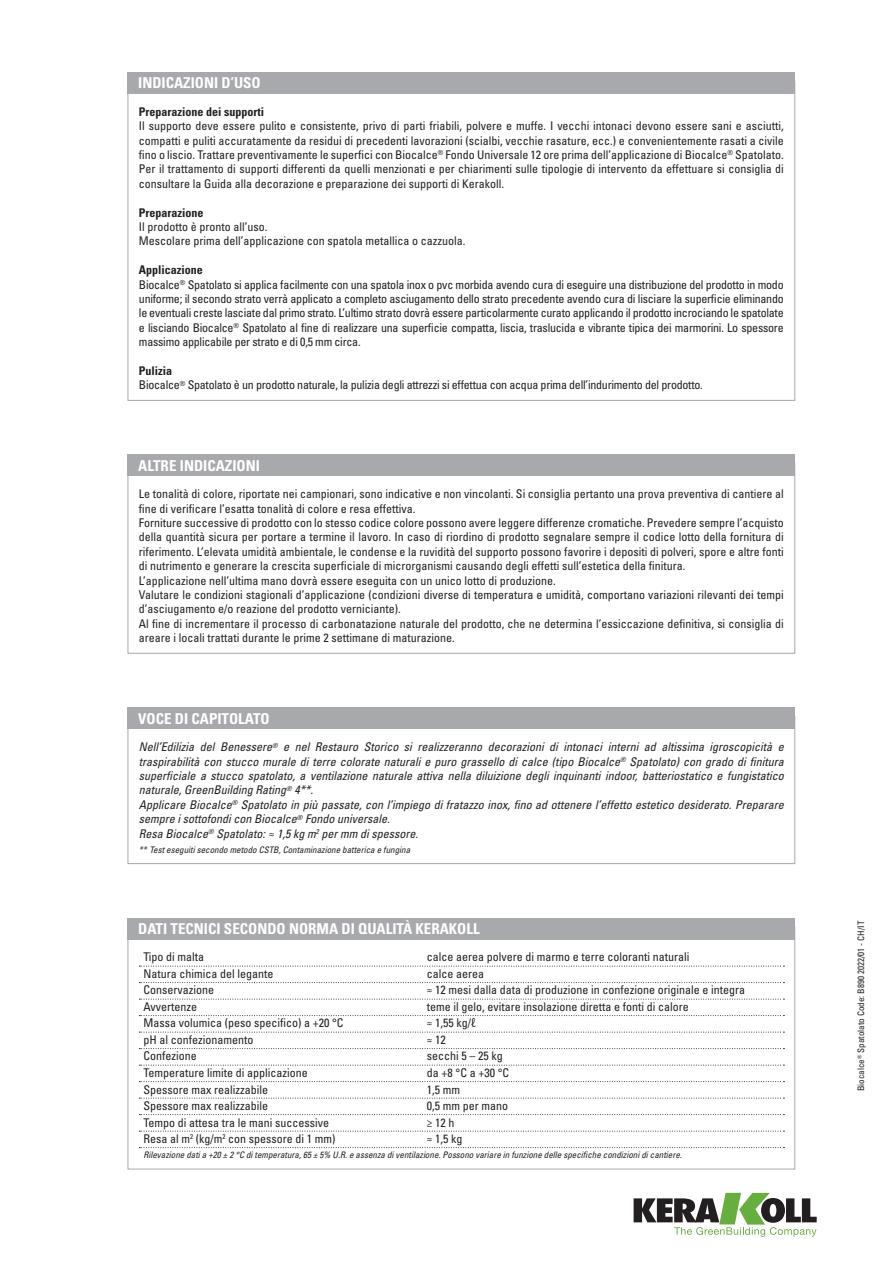
<style>
.page{position:relative;width:893px;height:1263px;background:#fff}
.page>*{position:absolute;margin:0;border:0;box-sizing:border-box;transform-origin:0 0}
._2011_eco_titolo_box{font:700 condensed 15px "Univers LT Std";color:#fff}
.eco_testo_box{font:condensed 12px/14.4px "Univers LT Std";color:#231f20;text-align:justify}
.eco_capitolato{font:italic condensed 12px/14.4px "Univers LT Std";color:#231f20;text-align:justify}
.eco_tabella_prestazi{font:condensed 12px "Univers LT Std";color:#231f20}
.eco_testo_box-2{font:condensed 12px "Univers LT Std";letter-spacing:-.02em;color:#231f20}
.eco_bold_interno_box{font:700 condensed 12px "Univers LT Std";color:#231f20}
.eco_nota_dati{font:italic condensed 9px "Univers LT Std";color:#231f20}
.tabelle_-_note{font:italic condensed 9px "Univers LT Std";color:#231f20}
.notag_eco_codice_sc{font:condensed 9px "Univers LT Std";color:#231f20}
</style>
<div class="page">
<svg style="left:634px;top:1193px;width:183px;height:44px"></svg>
<div style="left:128px;top:72px;width:667px;height:22px;background:#a8a9ad"></div>
<div style="left:128px;top:455px;width:667px;height:21px;background:#a8a9ad"></div>
<div style="left:128px;top:708px;width:667px;height:21px;background:#a8a9ad"></div>
<svg style="left:139px;top:966px;width:645px;height:1px"></svg>
<svg style="left:139px;top:982px;width:645px;height:1px"></svg>
<svg style="left:139px;top:999px;width:645px;height:1px"></svg>
<svg style="left:139px;top:1015px;width:645px;height:1px"></svg>
<svg style="left:139px;top:1032px;width:645px;height:1px"></svg>
<svg style="left:139px;top:1048px;width:645px;height:1px"></svg>
<svg style="left:139px;top:1065px;width:645px;height:1px"></svg>
<svg style="left:139px;top:1081px;width:645px;height:1px"></svg>
<svg style="left:139px;top:1098px;width:645px;height:1px"></svg>
<svg style="left:139px;top:1114px;width:645px;height:1px"></svg>
<svg style="left:139px;top:1131px;width:645px;height:1px"></svg>
<svg style="left:139px;top:1147px;width:645px;height:1px"></svg>
<div style="left:128px;top:918px;width:667px;height:21px;background:#a8a9ad"></div>
<p class="_2011_eco_titolo_box" style="left:138px;top:74px;width:124px">INDICAZIONI D’USO</p>
<p class="eco_bold_interno_box" style="left:139px;top:104px;width:127px">Preparazione dei supporti</p>
<p class="eco_testo_box" style="left:139px;top:119px;width:646px">Il supporto deve essere pulito e consistente, privo di parti friabili, polvere e muffe. I vecchi intonaci devono essere sani e asciutti, compatti e puliti accuratamente da residui di precedenti lavorazioni (scialbi, vecchie rasature, ecc.) e convenientemente rasati a civile fino o liscio. Trattare preventivamente le superfici con Biocalce<sup>®</sup> Fondo Universale 12 ore prima dell’applicazione di Biocalce<sup>®</sup> Spatolato.<br>Per il trattamento di supporti differenti da quelli menzionati e per chiarimenti sulle tipologie di intervento da effettuare si consiglia di consultare la Guida alla decorazione e preparazione dei supporti di Kerakoll.</p>
<p class="eco_bold_interno_box" style="left:139px;top:205px;width:66px">Preparazione</p>
<p class="eco_testo_box" style="left:139px;top:219px;width:130px">Il prodotto è pronto all’uso.</p>
<p class="eco_testo_box" style="left:139px;top:234px;width:328px">Mescolare prima dell’applicazione con spatola metallica o cazzuola.</p>
<p class="eco_bold_interno_box" style="left:139px;top:263px;width:66px">Applicazione</p>
<p class="eco_testo_box" style="left:139px;top:277px;width:646px">Biocalce<sup>®</sup> Spatolato si applica facilmente con una spatola inox o pvc morbida avendo cura di eseguire una distribuzione del prodotto in modo uniforme; il secondo strato verrà applicato a completo asciugamento dello strato precedente avendo cura di lisciare la superficie eliminando le eventuali creste lasciate dal primo strato. L’ultimo strato dovrà essere particolarmente curato applicando il prodotto incrociando le spatolate e lisciando Biocalce<sup>®</sup> Spatolato al fine di realizzare una superficie compatta, liscia, traslucida e vibrante tipica dei marmorini. Lo spessore massimo applicabile per strato e di 0,5 mm circa.</p>
<p class="eco_bold_interno_box" style="left:139px;top:363px;width:35px">Pulizia</p>
<p class="eco_testo_box-2" style="left:139px;top:377px;width:565px">Biocalce<sup>®</sup> Spatolato è un prodotto naturale, la pulizia degli attrezzi si effettua con acqua prima dell’indurimento del prodotto.</p>
<p class="_2011_eco_titolo_box" style="left:138px;top:456px;width:123px">ALTRE INDICAZIONI</p>
<p class="eco_testo_box" style="left:139px;top:487px;width:646px">Le tonalità di colore, riportate nei campionari, sono indicative e non vincolanti. Si consiglia pertanto una prova preventiva di cantiere al fine di verificare l’esatta tonalità di colore e resa effettiva.</p>
<p class="eco_testo_box" style="left:139px;top:515px;width:646px">Forniture successive di prodotto con lo stesso codice colore possono avere leggere differenze cromatiche. Prevedere sempre l’acquisto della quantità sicura per portare a termine il lavoro. In caso di riordino di prodotto segnalare sempre il codice lotto della fornitura di riferimento. L’elevata umidità ambientale, le condense e la ruvidità del supporto possono favorire i depositi di polveri, spore e altre fonti di nutrimento e generare la crescita superficiale di microrganismi causando degli effetti sull’estetica della finitura.</p>
<p class="eco_testo_box" style="left:139px;top:573px;width:418px">L’applicazione nell’ultima mano dovrà essere eseguita con un unico lotto di produzione.</p>
<p class="eco_testo_box" style="left:139px;top:587px;width:646px">Valutare le condizioni stagionali d’applicazione (condizioni diverse di temperatura e umidità, comportano variazioni rilevanti dei tempi d’asciugamento e/o reazione del prodotto verniciante).</p>
<p class="eco_testo_box" style="left:139px;top:616px;width:646px">Al fine di incrementare il processo di carbonatazione naturale del prodotto, che ne determina l’essiccazione definitiva, si consiglia di areare i locali trattati durante le prime 2 settimane di maturazione.</p>
<p class="_2011_eco_titolo_box" style="left:138px;top:709px;width:133px">VOCE DI CAPITOLATO</p>
<p class="eco_capitolato" style="left:139px;top:740px;width:646px">Nell’Edilizia del Benessere<sup>®</sup> e nel Restauro Storico si realizzeranno decorazioni di intonaci interni ad altissima igroscopicità e traspirabilità con stucco murale di terre colorate naturali e puro grassello di calce (tipo Biocalce<sup>®</sup> Spatolato) con grado di finitura superficiale a stucco spatolato, a ventilazione naturale attiva nella diluizione degli inquinanti indoor, batteriostatico e fungistatico naturale, GreenBuilding Rating<sup>®</sup> 4**.</p>
<p class="eco_capitolato" style="left:139px;top:797px;width:646px">Applicare Biocalce<sup>®</sup> Spatolato in più passate, con l’impiego di fratazzo inox, fino ad ottenere l’effetto estetico desiderato. Preparare sempre i sottofondi con Biocalce<sup>®</sup> Fondo universale.</p>
<p class="eco_capitolato" style="left:139px;top:826px;width:281px">Resa Biocalce<sup>®</sup> Spatolato: ≈ 1,5 kg m<sup>2</sup> per mm di spessore.</p>
<p class="tabelle_-_note" style="left:139px;top:844px;width:273px">** Test eseguiti secondo metodo CSTB, Contaminazione batterica e fungina</p>
<p class="_2011_eco_titolo_box" style="left:138px;top:919px;width:343px">DATI TECNICI SECONDO NORMA DI QUALITÀ KERAKOLL</p>
<p class="notag_eco_codice_sc" style="left:855px;top:1091px;width:172px;rotate:-90deg">Biocalce<sup>®</sup> Spatolato Code: B890 2022/01 - CH/IT</p>
<p class="eco_tabella_prestazi" style="left:143px;top:949px;width:62px">Tipo di malta</p>
<p class="eco_tabella_prestazi" style="left:427px;top:949px;width:264px">calce aerea polvere di marmo e terre coloranti naturali</p>
<p class="eco_tabella_prestazi" style="left:143px;top:966px;width:131px">Natura chimica del legante</p>
<p class="eco_tabella_prestazi" style="left:427px;top:966px;width:59px">calce aerea</p>
<p class="eco_tabella_prestazi" style="left:143px;top:982px;width:72px">Conservazione</p>
<p class="eco_tabella_prestazi" style="left:427px;top:982px;width:320px">≈ 12 mesi dalla data di produzione in confezione originale e integra</p>
<p class="eco_tabella_prestazi" style="left:143px;top:999px;width:55px">Avvertenze</p>
<p class="eco_tabella_prestazi" style="left:427px;top:999px;width:263px">teme il gelo, evitare insolazione diretta e fonti di calore</p>
<p class="eco_tabella_prestazi" style="left:143px;top:1015px;width:202px">Massa volumica (peso specifico) a +20 °C</p>
<p class="eco_tabella_prestazi" style="left:427px;top:1015px;width:51px">≈ 1,55 kg/ℓ</p>
<p class="eco_tabella_prestazi" style="left:143px;top:1032px;width:111px">pH al confezionamento</p>
<p class="eco_tabella_prestazi" style="left:427px;top:1032px;width:20px">≈ 12</p>
<p class="eco_tabella_prestazi" style="left:143px;top:1048px;width:55px">Confezione</p>
<p class="eco_tabella_prestazi" style="left:427px;top:1048px;width:77px">secchi 5 – 25 kg</p>
<p class="eco_tabella_prestazi" style="left:143px;top:1065px;width:166px">Temperature limite di applicazione</p>
<p class="eco_tabella_prestazi" style="left:427px;top:1065px;width:84px">da +8 °C a +30 °C</p>
<p class="eco_tabella_prestazi" style="left:143px;top:1081px;width:126px">Spessore max realizzabile</p>
<p class="eco_tabella_prestazi" style="left:427px;top:1081px;width:35px">1,5 mm</p>
<p class="eco_tabella_prestazi" style="left:143px;top:1098px;width:126px">Spessore max realizzabile</p>
<p class="eco_tabella_prestazi" style="left:427px;top:1098px;width:83px">0,5 mm per mano</p>
<p class="eco_tabella_prestazi" style="left:143px;top:1114px;width:187px">Tempo di attesa tra le mani successive</p>
<p class="eco_tabella_prestazi" style="left:427px;top:1114px;width:29px">≥ 12 h</p>
<p class="eco_tabella_prestazi" style="left:143px;top:1131px;width:194px">Resa al m<sup>2</sup> (kg/m<sup>2</sup> con spessore di 1 mm)</p>
<p class="eco_tabella_prestazi" style="left:427px;top:1131px;width:37px">≈ 1,5 kg</p>
<p class="eco_nota_dati" style="left:143px;top:1149px;width:540px">Rilevazione dati a +20 ± 2 °C di temperatura, 65 ± 5% U.R. e assenza di ventilazione. Possono variare in funzione delle specifiche condizioni di cantiere.</p>
</div>
